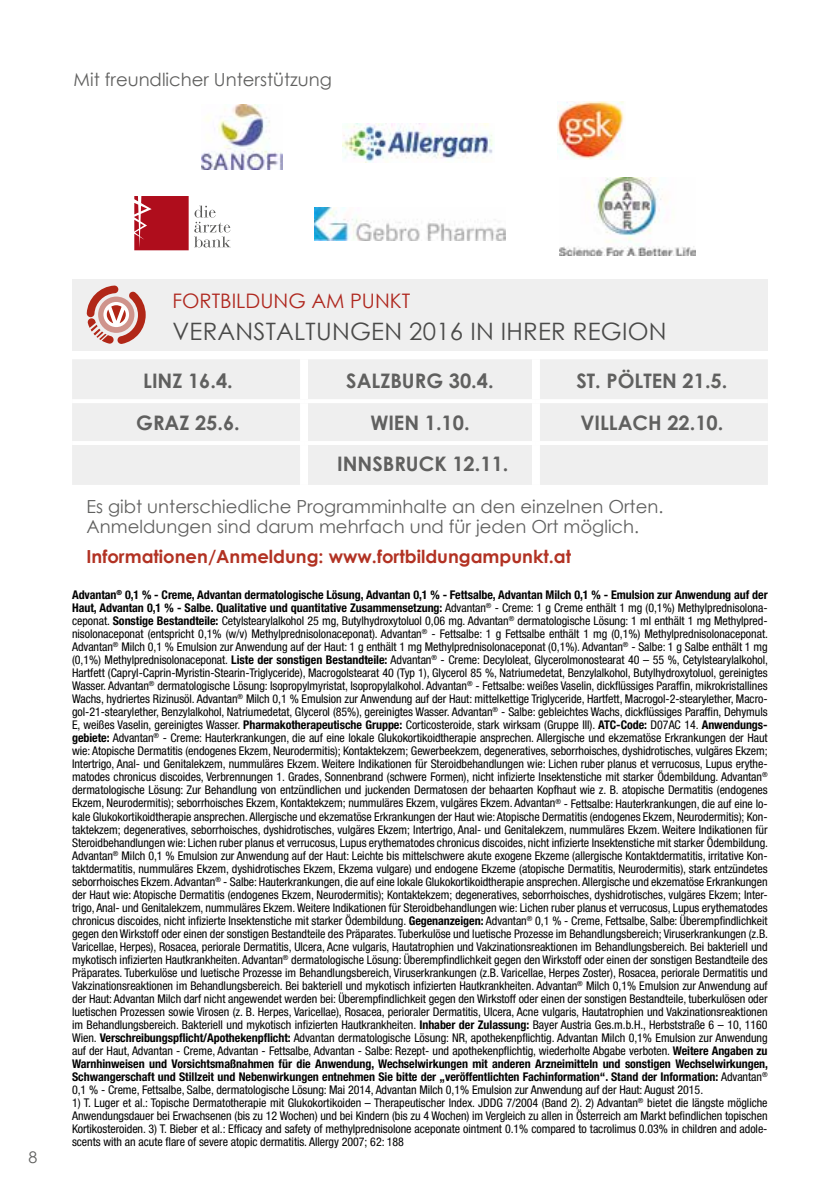
<style>
.page{position:relative;width:840px;height:1191px;background:#fff}
.page>*{position:absolute;margin:0;border:0;box-sizing:border-box;transform-origin:0 0}
.t1{font:24px "Century Gothic";letter-spacing:.01em;color:#4a4a49}
.t2{font:700 20px "Century Gothic";color:#60605f}
.t3{font:20px "Century Gothic";color:#af271e}
.t4{font:18px/20px "Century Gothic";color:#60605f}
.t5{font:700 18px "Century Gothic";color:#b23223}
.t6{font:16px "Century Gothic";color:#60605f}
.t7{font:condensed 12px/13px "Helvetica Neue LT Std";letter-spacing:-.005em;color:#000;text-align:justify}
.s1{font-weight:700}
</style>
<div class="page">
<svg style="left:134px;top:196px;width:54px;height:54px;background:#b41e2c"></svg>
<svg style="left:194px;top:205px;width:37px;height:42px"></svg>
<img style="left:559px;top:177px;width:136px;height:79px">
<div style="left:72px;top:279px;width:695px;height:72px;background:#efefef"></div>
<svg style="left:87px;top:285px;width:59px;height:59px"></svg>
<img style="left:201px;top:105px;width:82px;height:65px">
<img style="left:315px;top:207px;width:190px;height:33px">
<img style="left:557px;top:101px;width:68px;height:59px">
<div style="left:72px;top:359px;width:695px;height:126px;background:#efefef"></div>
<div style="left:300px;top:359px;width:8px;height:40px;background:#fff"></div>
<div style="left:531px;top:359px;width:8px;height:40px;background:#fff"></div>
<div style="left:300px;top:403px;width:8px;height:38px;background:#fff"></div>
<div style="left:531px;top:403px;width:8px;height:38px;background:#fff"></div>
<div style="left:300px;top:445px;width:8px;height:40px;background:#fff"></div>
<div style="left:531px;top:445px;width:8px;height:40px;background:#fff"></div>
<hr style="left:72px;top:399px;width:232px;height:4px;background:#fff">
<hr style="left:304px;top:399px;width:231px;height:4px;background:#fff">
<hr style="left:535px;top:399px;width:232px;height:4px;background:#fff">
<hr style="left:72px;top:441px;width:232px;height:4px;background:#fff">
<hr style="left:304px;top:441px;width:231px;height:4px;background:#fff">
<hr style="left:535px;top:441px;width:232px;height:4px;background:#fff">
<img style="left:342px;top:124px;width:151px;height:38px">
<h3 class="t4" style="left:74px;top:69px;width:259px">Mit freundlicher Unterstützung</h3>
<h3 class="t6" style="left:28px;top:1145px;width:10px">8</h3>
<h2 class="t3" style="left:172px;top:286px;width:238px">FORTBILDUNG AM PUNKT</h2>
<h1 class="t1" style="left:172px;top:315px;width:495px">VERANSTALTUNGEN 2016 IN IH RER REGION</h1>
<h2 class="t2" style="left:143px;top:365px;width:91px">LINZ 16.4.</h2>
<h2 class="t2" style="left:346px;top:365px;width:149px">SALZBURG 30.4.</h2>
<h2 class="t2" style="left:576px;top:365px;width:152px">ST. PÖLTEN 21.5.</h2>
<h2 class="t2" style="left:136px;top:407px;width:105px">GRAZ 25.6.</h2>
<h2 class="t2" style="left:370px;top:407px;width:101px">WIEN 1.10.</h2>
<h2 class="t2" style="left:580px;top:407px;width:144px">VILLACH 22.10.</h2>
<h2 class="t2" style="left:337px;top:449px;width:173px">INNSBRUCK 12.11.</h2>
<h3 class="t4" style="left:86px;top:496px;width:578px">Es gibt unterschiedliche Programminhalte an den einzelnen Orten.<br>Anmeldungen sind darum mehrfach und für jeden Ort möglich.</h3>
<h3 class="t5" style="left:86px;top:543px;width:486px">Informationen/Anmeldung: www.fortbildungampunkt.at</h3>
<p class="t7" style="left:72px;top:588px;width:697px"><span class="s1">Advantan</span><sup>®</sup> <span class="s1">0,1 % - Creme, Advantan dermatologische Lösung, Advantan 0,1 % - Fettsalbe, Advantan Milch 0,1 % - Emulsion zur Anwendung auf der Haut, Advantan 0,1 % - Salbe. Qualitative und quantitative Zusammensetzung:</span> Advantan<sup>®</sup> - Creme: 1 g Creme enthält 1 mg (0,1%) Methylprednisolona&shy;ceponat. <span class="s1">Sonstige Bestandteile:</span> Cetylstearylalkohol 25 mg, Butylhydroxytoluol 0,06 mg. Advantan<sup>®</sup> dermatologische Lösung: 1 ml enthält 1 mg Methylpred&shy;nisolonaceponat (entspricht 0,1% (w/v) Methylprednisolonaceponat). Advantan<sup>®</sup> - Fettsalbe: 1 g Fettsalbe enthält 1 mg (0,1%) Methylprednisolonaceponat.<br>Advantan<sup>®</sup> Milch 0,1 % Emulsion zur Anwendung auf der Haut: 1 g enthält 1 mg Methylprednisolonaceponat (0,1%). Advantan<sup>®</sup> - Salbe: 1 g Salbe enthält 1 mg (0,1%) Methylprednisolonaceponat. <span class="s1">Liste der sonstigen Bestandteile:</span> Advantan<sup>®</sup> - Creme: Decyloleat, Glycerolmonostearat 40 – 55 %, Cetylstearylalkohol, Hartfett (Capryl-Caprin-Myristin-Stearin-Triglyceride), Macrogolstearat 40 (Typ 1), Glycerol 85 %, Natriumedetat, Benzylalkohol, Butylhydroxytoluol, gereinigtes Wasser. Advantan<sup>®</sup> dermatologische Lösung: Isopropylmyristat, Isopropylalkohol. Advantan<sup>®</sup> - Fettsalbe: weißes Vaselin, dickflüssiges Paraffin, mikrokristallines Wachs, hydriertes Rizinusöl. Advantan<sup>®</sup> Milch 0,1 % Emulsion zur Anwendung auf der Haut: mittelkettige Triglyceride, Hartfett, Macrogol-2-stearylether, Macro&shy;gol-21-stearylether, Benzylalkohol, Natriumedetat, Glycerol (85%), gereinigtes Wasser. Advantan<sup>®</sup> - Salbe: gebleichtes Wachs, dickflüssiges Paraffin, Dehymuls E, weißes Vaselin, gereinigtes Wasser. <span class="s1">Pharmakotherapeutische Gruppe:</span> Corticosteroide, stark wirksam (Gruppe III). <span class="s1">ATC-Code:</span> D07AC 14. <span class="s1">Anwendungs&shy;gebiete:</span> Advantan<sup>®</sup> - Creme: Hauterkrankungen, die auf eine lokale Glukokortikoidtherapie ansprechen. Allergische und ekzematöse Erkrankungen der Haut wie: Atopische Dermatitis (endogenes Ekzem, Neurodermitis); Kontaktekzem; Gewerbeekzem, degeneratives, seborrhoisches, dyshidrotisches, vulgäres Ekzem; Intertrigo, Anal- und Genitalekzem, nummuläres Ekzem. Weitere Indikationen für Steroidbehandlungen wie: Lichen ruber planus et verrucosus, Lupus erythe&shy;matodes chronicus discoides, Verbrennungen 1. Grades, Sonnenbrand (schwere Formen), nicht infizierte Insektenstiche mit starker Ödembildung. Advantan<sup>® </sup>dermatologische Lösung: Zur Behandlung von entzündlichen und juckenden Dermatosen der behaarten Kopfhaut wie z. B. atopische Dermatitis (endogenes Ekzem, Neurodermitis); seborrhoisches Ekzem, Kontaktekzem; nummuläres Ekzem, vulgäres Ekzem. Advantan<sup>®</sup> - Fettsalbe: Hauterkrankungen, die auf eine lo&shy;kale Glukokortikoidtherapie ansprechen. Allergische und ekzematöse Erkrankungen der Haut wie: Atopische Dermatitis (endogenes Ekzem, Neurodermitis); Kon&shy;taktekzem; degeneratives, seborrhoisches, dyshidrotisches, vulgäres Ekzem; Intertrigo, Anal- und Genitalekzem, nummuläres Ekzem. Weitere Indikationen für Steroidbehandlungen wie: Lichen ruber planus et verrucosus, Lupus erythematodes chronicus discoides, nicht infizierte Insektenstiche mit starker Ödembildung.<br>Advantan<sup>®</sup> Milch 0,1 % Emulsion zur Anwendung auf der Haut: Leichte bis mittelschwere akute exogene Ekzeme (allergische Kontaktdermatitis, irritative Kon&shy;taktdermatitis, nummuläres Ekzem, dyshidrotisches Ekzem, Ekzema vulgare) und endogene Ekzeme (atopische Dermatitis, Neurodermitis), stark entzündetes seborrhoisches Ekzem. Advantan<sup>®</sup> - Salbe: Hauterkrankungen, die auf eine lokale Glukokortikoidtherapie ansprechen. Allergische und ekzematöse Erkrankungen der Haut wie: Atopische Dermatitis (endogenes Ekzem, Neurodermitis); Kontaktekzem; degeneratives, seborrhoisches, dyshidrotisches, vulgäres Ekzem; Inter&shy;trigo, Anal- und Genitalekzem, nummuläres Ekzem. Weitere Indikationen für Steroidbehandlungen wie: Lichen ruber planus et verrucosus, Lupus erythematodes chronicus discoides, nicht infizierte Insektenstiche mit starker Ödembildung. <span class="s1">Gegenanzeigen:</span> Advantan<sup>®</sup> 0,1 % - Creme, Fettsalbe, Salbe: Überempfindlichkeit gegen den Wirkstoff oder einen der sonstigen Bestandteile des Präparates. Tuberkulöse und luetische Prozesse im Behandlungsbereich; Viruserkrankungen (z.B.<br>Varicellae, Herpes), Rosacea, periorale Dermatitis, Ulcera, Acne vulgaris, Hautatrophien und Vakzinationsreaktionen im Behandlungsbereich. Bei bakteriell und mykotisch infizierten Hautkrankheiten. Advantan<sup>®</sup> dermatologische Lösung: Überempfindlichkeit gegen den Wirkstoff oder einen der sonstigen Bestandteile des Präparates. Tuberkulöse und luetische Prozesse im Behandlungsbereich, Viruserkrankungen (z.B. Varicellae, Herpes Zoster), Rosacea, periorale Dermatitis und Vakzinationsreaktionen im Behandlungsbereich. Bei bakteriell und mykotisch infizierten Hautkrankheiten. Advantan<sup>®</sup> Milch 0,1% Emulsion zur Anwendung auf der Haut: Advantan Milch darf nicht angewendet werden bei: Überempfindlichkeit gegen den Wirkstoff oder einen der sonstigen Bestandteile, tuberkulösen oder luetischen Prozessen sowie Virosen (z. B. Herpes, Varicellae), Rosacea, perioraler Dermatitis, Ulcera, Acne vulgaris, Hautatrophien und Vakzinationsreaktionen im Behandlungsbereich. Bakteriell und mykotisch infizierten Hautkrankheiten. <span class="s1">Inhaber der Zulassung:</span> Bayer Austria Ges.m.b.H., Herbststraße 6 – 10, 1160<br>Wien. <span class="s1">Verschreibungspflicht/Apothekenpflicht:</span> Advantan dermatologische Lösung: NR, apothekenpflichtig. Advantan Milch 0,1% Emulsion zur Anwendung auf der Haut, Advantan - Creme, Advantan - Fettsalbe, Advantan - Salbe: Rezept- und apothekenpflichtig, wiederholte Abgabe verboten. <span class="s1">Weitere Angaben zu Warnhinweisen und Vorsichtsmaßnahmen für die Anwendung, Wechselwirkungen mit anderen Arzneimitteln und sonstigen Wechselwirkungen, Schwangerschaft und Stillzeit und Nebenwirkungen entnehmen Sie bitte der „veröffentlichten Fachinformation“. Stand der Information:</span> Advantan<sup>® </sup>0,1 % - Creme, Fettsalbe, Salbe, dermatologische Lösung: Mai 2014, Advantan Milch 0,1% Emulsion zur Anwendung auf der Haut: August 2015.</p>
<p class="t7" style="left:72px;top:1095px;width:696px">1) T. Luger et al.: Topische Dermatotherapie mit Glukokortikoiden – Therapeutischer Index. JDDG 7/2004 (Band 2). 2) Advantan<sup>®</sup> bietet die längste mögliche Anwendungsdauer bei Erwachsenen (bis zu 12 Wochen) und bei Kindern (bis zu 4 Wochen) im Vergleich zu allen in Österreich am Markt befindlichen topischen Kortikosteroiden. 3) T. Bieber et al.: Efficacy and safety of methylprednisolone aceponate ointment 0.1% compared to tacrolimus 0.03% in children and adole&shy;scents with an acute flare of severe atopic dermatitis. Allergy 2007; 62: 188</p>
</div>
